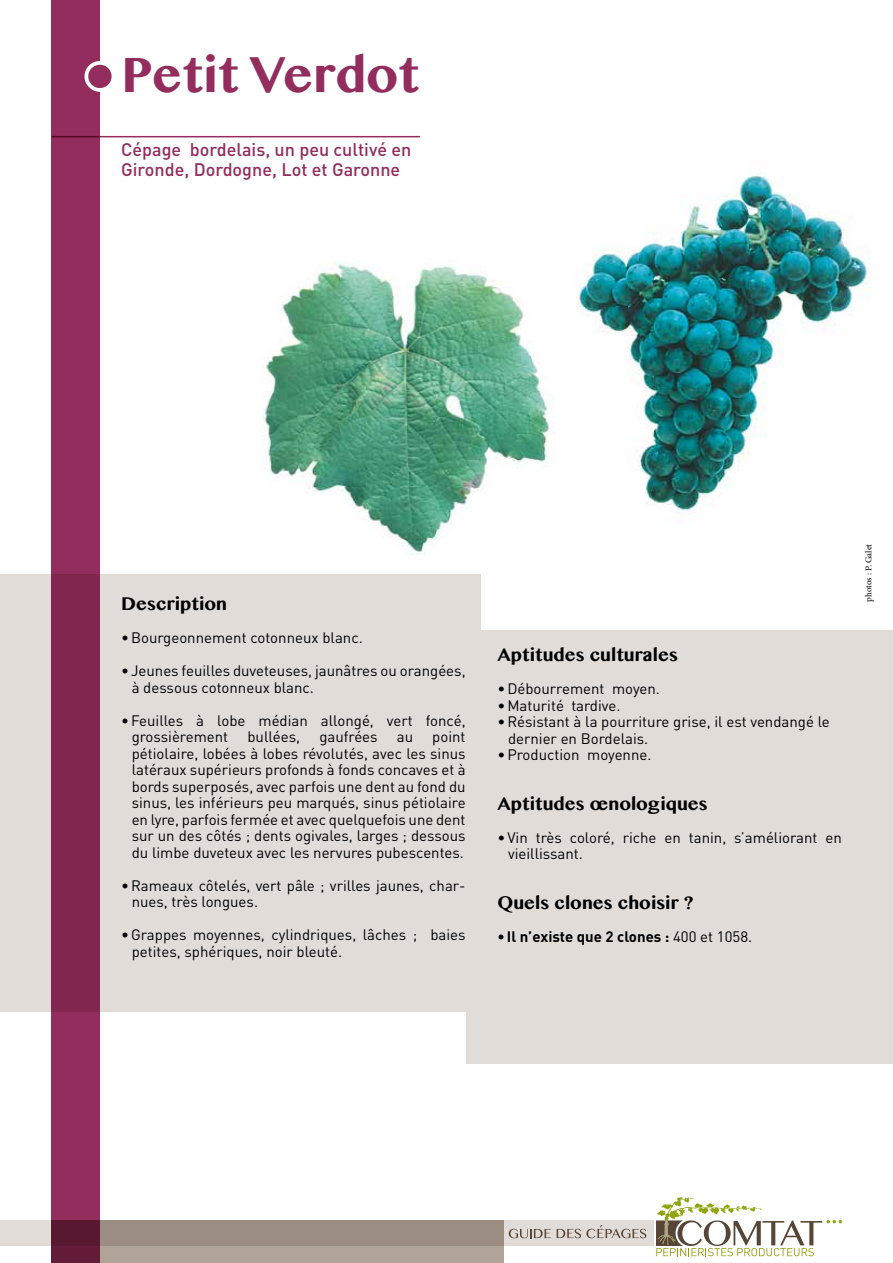
<style>
.page{position:relative;width:893px;height:1263px;background:#fff}
.page>*{position:absolute;margin:0;border:0;box-sizing:border-box;transform-origin:0 0}
.t1{font:700 49.5px "Lao MN";color:#922d5e}
.t2{font:700 18px "Lao MN";color:#000}
.t3{font:500 18px/19.5px "DIN";color:#922d5e}
.t4{font:15px/16.5px "DIN";color:#000}
.t5{font:700 15px "DIN";color:#000}
.t6{font:9px "Minion Pro";color:#000}
.s1{font-weight:400}
</style>
<div class="page">
<div style="left:0;top:574px;width:893px;height:489px;background:#e2dcd9"></div>
<div style="left:0;top:1012px;width:466px;height:123px;background:#fff"></div>
<div style="left:0;top:1220px;width:654px;height:26px;background:#e2dcd9"></div>
<div style="left:51px;top:1220px;width:453px;height:43px;background:linear-gradient(to bottom,#93857a,#b3a89d)"></div>
<svg style="left:51px;top:0;width:49px;height:1263px;background:#8a2957"></svg>
<div style="left:86px;top:63px;width:27px;height:27px;background:#922d5e;border-radius:50%"></div>
<div style="left:84px;top:61px;width:31px;height:31px;border:4px solid #fff;border-radius:50%"></div>
<svg style="left:656px;top:1197px;width:186px;height:59px"></svg>
<svg style="left:509px;top:1229px;width:42px;height:9px"></svg>
<svg style="left:557px;top:1225px;width:89px;height:13px"></svg>
<div style="left:482px;top:574px;width:411px;height:55px;background:#fff"></div>
<img style="left:576px;top:173px;width:294px;height:338px">
<img style="left:262px;top:263px;width:247px;height:292px">
<hr style="left:52px;top:136px;width:368px;height:1px;background:#922d5e">
<h1 class="t1" style="left:121px;top:42px;width:300px">Petit Verdot</h1>
<p class="t3" style="left:121px;top:139px;width:292px">Cépage bordelais, un peu cultivé en<br>Gironde, Dordogne, Lot et Garonne</p>
<p class="t2" style="left:121px;top:592px;width:107px">Description</p>
<p class="t4" style="left:121px;top:629px;width:243px">•Bourgeonnement cotonneux blanc.</p>
<p class="t4" style="left:132px;top:662px;width:335px;text-indent:-10px">•Jeunes feuilles duveteuses, jaunâtres ou orangées, à dessous cotonneux blanc.</p>
<p class="t4" style="left:132px;top:712px;width:335px;text-indent:-10px">•Feuilles à lobe médian allongé, vert foncé, grossièrement</p>
<p class="t4" style="left:247px;top:728px;width:54px">bullées,</p>
<p class="t4" style="left:319px;top:728px;width:60px">gaufrées</p>
<p class="t4" style="left:397px;top:728px;width:18px">au</p>
<p class="t4" style="left:132px;top:728px;width:335px;text-align:justify;text-indent:301px">point pétiolaire, lobées à lobes révolutés, avec les sinus latéraux supérieurs profonds à fonds concaves et à bords superposés, avec parfois une dent au fond du sinus, les inférieurs peu marqués, sinus pétiolaire en lyre, parfois fermée et avec quelquefois une dent sur un des côtés ; dents ogivales, larges ; dessous du limbe duveteux avec les nervures pubescentes.</p>
<p class="t4" style="left:132px;top:877px;width:335px;text-indent:-10px">•Rameaux côtelés, vert pâle ; vrilles jaunes, char&shy;nues, très longues.</p>
<p class="t4" style="left:132px;top:926px;width:335px;text-indent:-10px">•Grappes moyennes, cylindriques, lâches ; baies petites, sphériques, noir bleuté.</p>
<p class="t2" style="left:497px;top:643px;width:182px">Aptitudes culturales</p>
<p class="t4" style="left:497px;top:680px;width:164px">•Débourrement moyen.</p>
<p class="t4" style="left:497px;top:697px;width:124px">•Maturité tardive.</p>
<p class="t4" style="left:508px;top:713px;width:323px;text-indent:-10px">•Résistant à la pourriture grise, il est vendangé le dernier en Bordelais.</p>
<p class="t4" style="left:497px;top:746px;width:155px">•Production moyenne.</p>
<p class="t2" style="left:497px;top:791px;width:212px">Aptitudes oenologiques</p>
<p class="t4" style="left:508px;top:829px;width:335px;text-indent:-10px">•Vin très coloré, riche en tanin, s’améliorant en vieillissant.</p>
<p class="t2" style="left:497px;top:890px;width:198px">Quels clones choisir ?</p>
<p class="t5" style="left:497px;top:926px;width:256px">• Il n’existe que 2 clones : <span class="s1">400 et 1058.</span></p>
<p class="t6" style="left:862px;top:602px;width:59px;rotate:-90deg">photos : P. Galet</p>
</div>
